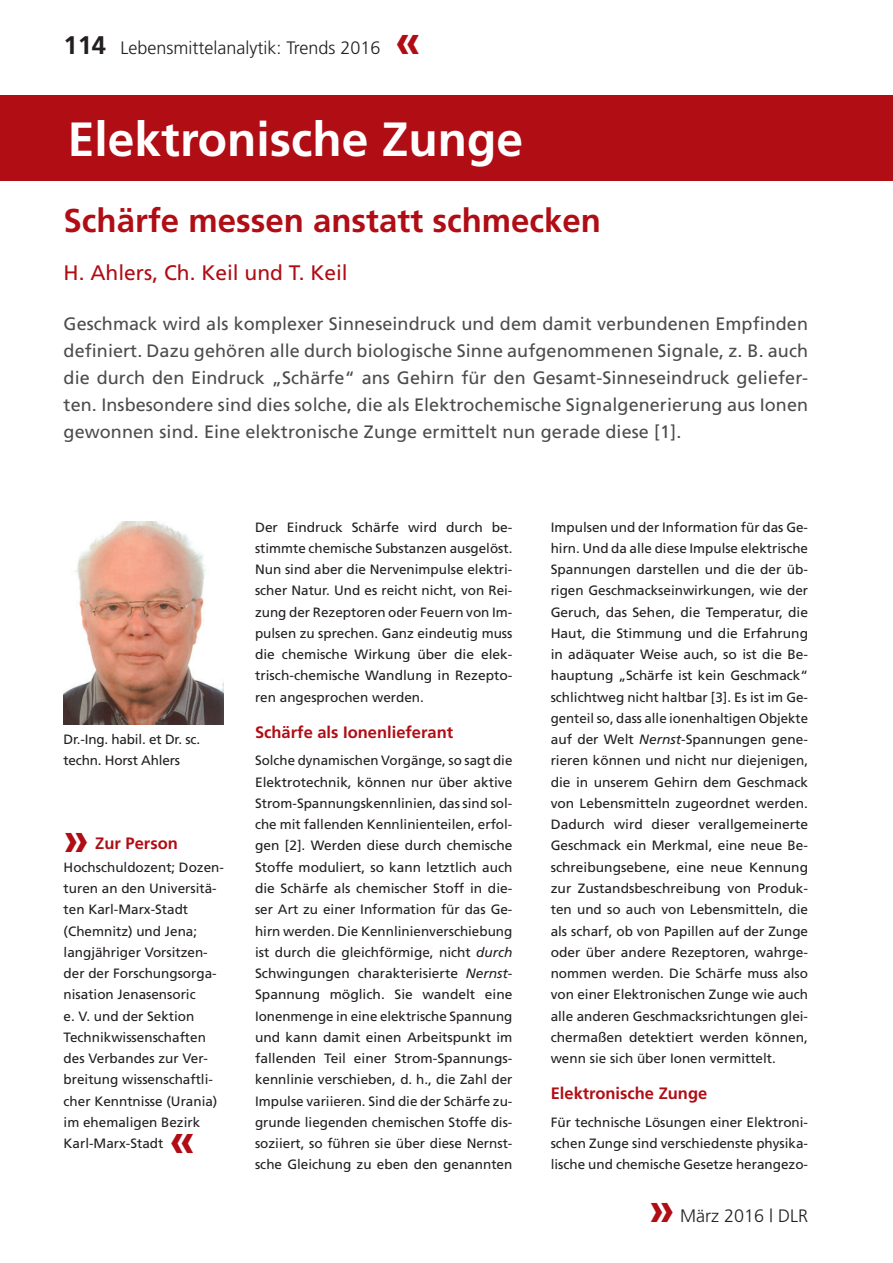
<style>
.page{position:relative;width:893px;height:1263px;background:#fff}
.page>*{position:absolute;margin:0;border:0;box-sizing:border-box;transform-origin:0 0}
.t1{font:700 48px "Frutiger";color:#fff}
.t2{font:700 46.5px "Frutiger";color:#b00d15}
.t3{font:700 33px "Frutiger";color:#b00d15}
.t4{font:21px "Frutiger";color:#b00d15}
.t5{font:18px/27px "Frutiger";letter-spacing:.005em;color:#4b4c4d;text-align:justify}
.t6{font:300 18px "Frutiger";color:#231f20}
.t7{font:700 16.5px "Frutiger";color:#b00d15}
.t8{font:13.5px/21.3px "Frutiger";color:#231f20;text-align:justify}
.s1{font-weight:700;font-size:25.5px}
.s2{font-weight:700;font-size:46.5px;color:#b00d15}
.s3{font-style:italic}
</style>
<div class="page">
<div style="left:0;top:96px;width:892px;height:85px;background:#b00d15"></div>
<img style="left:64px;top:522px;width:160px;height:202px">
<p class="t6" style="left:64px;top:40px;width:358px"><span class="s1">114</span> Lebensmittelanalytik: Trends 2016 <span class="s2">«</span></p>
<p class="t1" style="left:68px;top:120px;width:457px">Elektronische Zunge</p>
<p class="t3" style="left:64px;top:208px;width:539px">Schärfe messen anstatt schmecken</p>
<p class="t4" style="left:64px;top:264px;width:286px">H. Ahlers, Ch. Keil und T. Keil</p>
<p class="t5" style="left:64px;top:312px;width:746px">Geschmack wird als komplexer Sinneseindruck und dem damit verbundenen Empfinden definiert. Dazu gehören alle durch biologische Sinne aufgenommenen Signale, z. B. auch die durch den Eindruck „Schärfe“ ans Gehirn für den Gesamt-Sinneseindruck geliefer&shy;ten. Insbesondere sind dies solche, die als Elektrochemische Signalgenerierung aus Ionen gewonnen sind. Eine elektronische Zunge ermittelt nun gerade diese [1].</p>
<p class="t8" style="left:64px;top:730px;width:138px">Dr.-Ing. habil. et Dr. sc. techn. Horst Ahlers</p>
<p class="t2" style="left:64px;top:821px;width:27px">»</p>
<p class="t7" style="left:95px;top:837px;width:84px">Zur Person</p>
<p class="t8" style="left:64px;top:858px;width:162px;text-align:left">Hochschuldozent; Dozen&shy;turen an den Universitä&shy;ten Karl-Marx-Stadt (Chemnitz) und Jena; langjähriger Vorsitzen&shy;der der Forschungsorga&shy;nisation Jenasensoric<br>e. V. und der Sektion<br>Technikwissenschaften des Verbandes zur Ver&shy;breitung wissenschaftli&shy;cher Kenntnisse (Urania) im ehemaligen Bezirk<br>Karl-Marx-Stadt</p>
<p class="t2" style="left:169px;top:1121px;width:27px">«</p>
<p class="t8" style="left:255px;top:517px;width:259px">Der Eindruck Schärfe wird durch be&shy;stimmte chemische Substanzen ausgelöst.<br>Nun sind aber die Nervenimpulse elektri&shy;scher Natur. Und es reicht nicht, von Rei&shy;zung der Rezeptoren oder Feuern von Im&shy;pulsen zu sprechen. Ganz eindeutig muss die chemische Wirkung über die elek&shy;trisch-chemische Wandlung in Rezepto&shy;ren angesprochen werden.</p>
<p class="t7" style="left:255px;top:726px;width:200px">Schärfe als Ionenlieferant</p>
<p class="t8" style="left:255px;top:751px;width:259px">Solche dynamischen Vorgänge, so sagt die Elektrotechnik, können nur über aktive Strom-Spannungskennlinien, das sind sol&shy;che mit fallenden Kennlinienteilen, erfol&shy;gen [2]. Werden diese durch chemische Stoffe moduliert, so kann letztlich auch die Schärfe als chemischer Stoff in die&shy;ser Art zu einer Information für das Ge&shy;hirn werden. Die Kennlinienverschiebung ist durch die gleichförmige, nicht <span class="s3">durch </span>Schwingungen charakterisierte <span class="s3">Nernst</span>-Spannung möglich. Sie wandelt eine Ionenmenge in eine elektrische Spannung und kann damit einen Arbeitspunkt im fallenden Teil einer Strom-Spannungs&shy;kennlinie verschieben, d. h., die Zahl der Impulse variieren. Sind die der Schärfe zu&shy;grunde liegenden chemischen Stoffe dis&shy;soziiert, so führen sie über diese Nernst&shy;sche Gleichung zu eben den genannten</p>
<p class="t8" style="left:550px;top:517px;width:259px">Impulsen und der Information für das Ge&shy;hirn. Und da alle diese Impulse elektrische Spannungen darstellen und die der üb&shy;rigen Geschmackseinwirkungen, wie der Geruch, das Sehen, die Temperatur, die Haut, die Stimmung und die Erfahrung in adäquater Weise auch, so ist die Be&shy;hauptung „Schärfe ist kein Geschmack“ schlichtweg nicht haltbar [3]. Es ist im Ge&shy;genteil so, dass alle ionenhaltigen Objekte auf der Welt <span class="s3">Nernst</span>-Spannungen gene&shy;rieren können und nicht nur diejenigen, die in unserem Gehirn dem Geschmack von Lebensmitteln zugeordnet werden.<br>Dadurch wird dieser verallgemeinerte Geschmack ein Merkmal, eine neue Be&shy;schreibungsebene, eine neue Kennung zur Zustandsbeschreibung von Produk&shy;ten und so auch von Lebensmitteln, die als scharf, ob von Papillen auf der Zunge oder über andere Rezeptoren, wahrge&shy;nommen werden. Die Schärfe muss also von einer Elektronischen Zunge wie auch alle anderen Geschmacksrichtungen glei&shy;chermaßen detektiert werden können, wenn sie sich über Ionen vermittelt.</p>
<p class="t7" style="left:550px;top:1087px;width:158px">Elektronische Zunge</p>
<p class="t8" style="left:550px;top:1113px;width:259px">Für technische Lösungen einer Elektroni&shy;schen Zunge sind verschiedenste physika&shy;lische und chemische Gesetze herangezo-</p>
<p class="t2" style="left:649px;top:1190px;width:27px">»</p>
<p class="t6" style="left:680px;top:1209px;width:130px">März 2016 | DLR</p>
</div>
